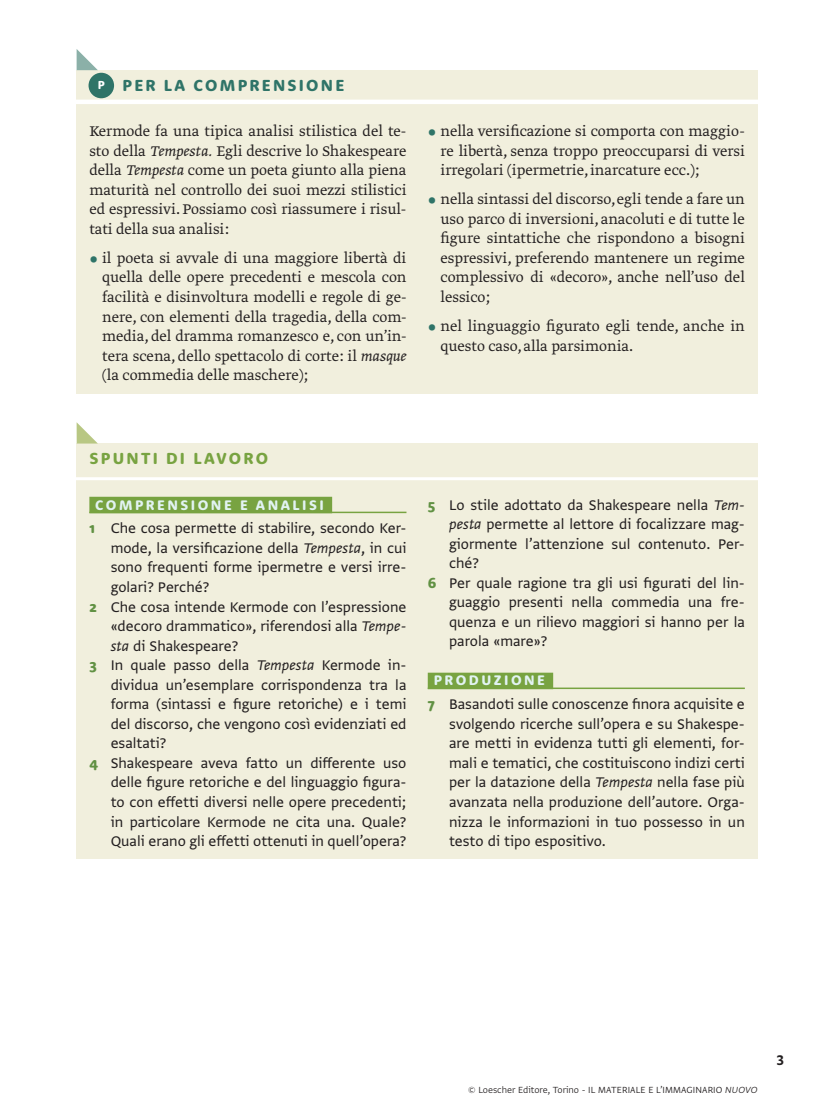
<style>
.page{position:relative;width:830px;height:1119px;background:#fff}
.page>*{position:absolute;margin:0;border:0;box-sizing:border-box;transform-origin:0 0}
.t1{font:16.5px/19.5px "Greta Sans Std";color:#231f20;text-align:justify}
.t2{font:300 16.5px/19.5px "Greta Text Pro";color:#231f20;text-align:justify}
.t3{font:800 16.5px "Rooney Sans";letter-spacing:.135em;color:#2f7468}
.t4{font:800 16.5px "Rooney Sans";letter-spacing:.135em;color:#78a341}
.t5{font:16.5px "Greta Sans Std Bld";color:#231f20}
.t6{font:800 14.25px "Rooney Sans";letter-spacing:.175em;color:#e2f3f2}
.t7{font:800 12px "Rooney Sans";color:#fff}
.t8{font:300 10.5px "Greta Sans Std";color:#231f20}
.s1{font-style:italic}
.s2{font-family:"Biancoenero";font-weight:400;font-size:15px;color:#2f7468}
.s3{font-family:"Rooney Sans";font-weight:800;font-size:15px;color:#619143}
</style>
<div class="page">
<div style="left:77px;top:70px;width:680px;height:324px;background:#f1efdd"></div>
<hr style="left:72px;top:100px;width:689px;height:4px;background:#fff">
<div style="left:88px;top:73px;width:26px;height:25px;background:#2f7468;border-radius:50%"></div>
<svg style="left:77px;top:49px;width:21px;height:21px"></svg>
<div style="left:77px;top:443px;width:680px;height:416px;background:#f1efdd"></div>
<hr style="left:72px;top:477px;width:689px;height:3px;background:#fff">
<hr style="left:89px;top:511px;width:317px;height:2px;background:#78a341">
<div style="left:89px;top:496px;width:243px;height:17px;background:#78a341"></div>
<hr style="left:427px;top:687px;width:317px;height:2px;background:#78a341">
<div style="left:427px;top:672px;width:126px;height:17px;background:#78a341"></div>
<svg style="left:77px;top:423px;width:20px;height:20px"></svg>
<p class="t3" style="left:122px;top:75px;width:223px">PER LA COMPRENSIONE</p>
<p class="t2" style="left:89px;top:122px;width:318px">Kermode fa una tipica analisi stilistica del te&shy;sto della <span class="s1">Tempesta.</span> Egli descrive lo Shakespeare della <span class="s1">Tempesta</span> come un poeta giunto alla piena maturità nel controllo dei suoi mezzi stilistici ed espressivi. Possiamo così riassumere i risul&shy;tati della sua analisi:</p>
<p class="t2" style="left:102px;top:249px;width:306px;text-indent:-13px"><span class="s2">ô</span> il poeta si avvale di una maggiore libertà di quella delle opere precedenti e mescola con facilità e disinvoltura modelli e regole di ge&shy;nere, con elementi della tragedia, della com&shy;media, del dramma romanzesco e, con un’in&shy;tera scena, dello spettacolo di corte: il <span class="s1">masque </span>(la commedia delle maschere);</p>
<p class="t7" style="left:98px;top:77px;width:9px">P</p>
<p class="t2" style="left:440px;top:122px;width:306px;text-indent:-13px"><span class="s2">ô</span> nella versificazione si comporta con maggio&shy;re libertà, senza troppo preoccuparsi di versi irregolari (ipermetrie, inarcature ecc.);</p>
<p class="t2" style="left:440px;top:190px;width:306px;text-indent:-13px"><span class="s2">ô</span> nella sintassi del discorso, egli tende a fare un uso parco di inversioni, anacoluti e di tutte le figure sintattiche che rispondono a bisogni espressivi, preferendo mantenere un regime complessivo di «decoro», anche nell’uso del lessico;</p>
<p class="t2" style="left:440px;top:317px;width:306px;text-indent:-13px"><span class="s2">ô</span> nel linguaggio figurato egli tende, anche in questo caso, alla parsimonia.</p>
<p class="t4" style="left:89px;top:448px;width:180px">SPUNTI DI LAVORO</p>
<p class="t6" style="left:95px;top:495px;width:230px">COMPRENSIONE E ANALISI</p>
<p class="t1" style="left:89px;top:518px;width:318px"><span class="s3">1</span> Che cosa permette di stabilire, secondo Ker-</p>
<p class="t1" style="left:111px;top:538px;width:297px">mode, la versificazione della <span class="s1">Tempesta</span>, in cui</p>
<p class="t1" style="left:111px;top:557px;width:297px">sono frequenti forme ipermetre e versi irre-</p>
<p class="t1" style="left:111px;top:577px;width:100px">golari? Perché?</p>
<p class="t1" style="left:89px;top:596px;width:318px"><span class="s3">2</span> Che cosa intende Kermode con l’espressione</p>
<p class="t1" style="left:111px;top:616px;width:297px">«decoro drammatico», riferendosi alla <span class="s1">Tempe-</span></p>
<p class="t1" style="left:111px;top:635px;width:129px"><span class="s1">sta</span> di Shakespeare?</p>
<p class="t1" style="left:89px;top:655px;width:318px"><span class="s3">3</span> In quale passo della <span class="s1">Tempesta</span> Kermode in-</p>
<p class="t1" style="left:111px;top:674px;width:297px">dividua un’esemplare corrispondenza tra la</p>
<p class="t1" style="left:111px;top:694px;width:297px">forma (sintassi e figure retoriche) e i temi</p>
<p class="t1" style="left:111px;top:713px;width:297px">del discorso, che vengono così evidenziati ed</p>
<p class="t1" style="left:111px;top:733px;width:57px">esaltati?</p>
<p class="t1" style="left:89px;top:752px;width:318px"><span class="s3">4</span> Shakespeare aveva fatto un differente uso</p>
<p class="t1" style="left:111px;top:772px;width:297px">delle figure retoriche e del linguaggio figura-</p>
<p class="t1" style="left:111px;top:791px;width:297px">to con effetti diversi nelle opere precedenti;</p>
<p class="t1" style="left:111px;top:811px;width:297px">in particolare Kermode ne cita una. Quale?</p>
<p class="t1" style="left:111px;top:831px;width:297px">Quali erano gli effetti ottenuti in quell’opera?</p>
<p class="t1" style="left:427px;top:494px;width:318px"><span class="s3">5</span> Lo stile adottato da Shakespeare nella <span class="s1">Tem-</span></p>
<p class="t1" style="left:449px;top:514px;width:297px"><span class="s1">pesta</span> permette al lettore di focalizzare mag-</p>
<p class="t1" style="left:449px;top:533px;width:297px">giormente l’attenzione sul contenuto. Per-</p>
<p class="t1" style="left:449px;top:553px;width:31px">ché?</p>
<p class="t1" style="left:427px;top:572px;width:318px"><span class="s3">6</span> Per quale ragione tra gli usi figurati del lin-</p>
<p class="t1" style="left:449px;top:592px;width:297px">guaggio presenti nella commedia una fre-</p>
<p class="t1" style="left:449px;top:611px;width:297px">quenza e un rilievo maggiori si hanno per la</p>
<p class="t1" style="left:449px;top:631px;width:100px">parola «mare»?</p>
<p class="t6" style="left:433px;top:671px;width:113px">PRODUZIONE</p>
<p class="t1" style="left:449px;top:694px;width:297px;text-indent:-21px"><span class="s3">7</span> Basandoti sulle conoscenze finora acquisite e svolgendo ricerche sull’opera e su Shakespe&shy;are metti in evidenza tutti gli elementi, for&shy;mali e tematici, che costituiscono indizi certi per la datazione della <span class="s1">Tempesta</span> nella fase più avanzata nella produzione dell’autore. Orga&shy;nizza le informazioni in tuo possesso in un testo di tipo espositivo.</p>
<p class="t8" style="left:468px;top:1083px;width:291px">© Loescher Editore, Torino - IL MATERIALE E L’IMMAGINARIO <span class="s1">NUOVO</span></p>
<p class="t5" style="left:776px;top:1049px;width:9px">3</p>
</div>
